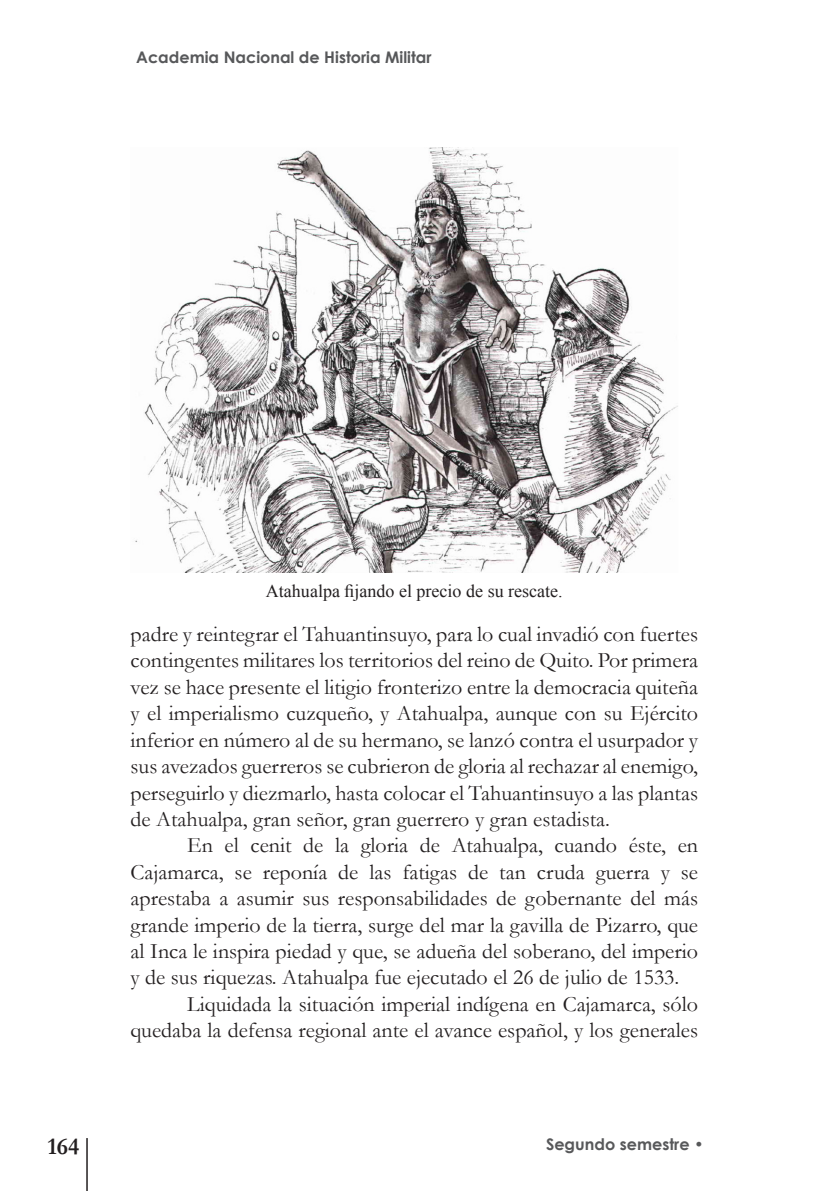
<style>
.page{position:relative;width:840px;height:1191px;background:#fff}
.page>*{position:absolute;margin:0;border:0;box-sizing:border-box;transform-origin:0 0}
.t1{font:700 24px "Garamond";color:#231f20}
.cuerpo{font:22px/26.4px "Garamond";color:#231f20;text-align:justify}
.nota-pie{font:18px "Times New Roman";color:#231f20}
.t2{font:700 16px "Century Gothic";color:#57585a}
.s1{font-weight:400}
</style>
<div class="page">
<hr style="left:86px;top:1138px;width:2px;height:53px;background:#231f20">
<img style="left:135px;top:147px;width:543px;height:426px">
<p class="t2" style="left:136px;top:45px;width:297px">Academia Nacional de Historia Militar</p>
<p class="nota-pie" style="left:266px;top:579px;width:298px">Atahualpa fijando el precio de su rescate.</p>
<p class="cuerpo" style="left:130px;top:620px;width:568px">padre y reintegrar el Tahuantinsuyo, para lo cual invadió con fuertes contingentes militares los territorios del reino de Quito. Por primera vez se hace presente el litigio fronterizo entre la democracia quiteña y el imperialismo cuzqueño, y Atahualpa, aunque con su Ejército inferior en número al de su hermano, se lanzó contra el usurpador y sus avezados guerreros se cubrieron de gloria al rechazar al enemigo, perseguirlo y diezmarlo, hasta colocar el Tahuantinsuyo a las plantas de Atahualpa, gran señor, gran guerrero y gran estadista.</p>
<p class="cuerpo" style="left:130px;top:832px;width:568px;text-indent:57px">En el cenit de la gloria de Atahualpa, cuando éste, en Cajamarca, se reponía de las fatigas de tan cruda guerra y se aprestaba a asumir sus responsabilidades de gobernante del más grande imperio de la tierra, surge del mar la gavilla de Pizarro, que al Inca le inspira piedad y que, se adueña del soberano, del imperio y de sus riquezas. Atahualpa fue ejecutado el 26 de julio de 1533.</p>
<p class="cuerpo" style="left:130px;top:990px;width:568px;text-align:right">Liquidada la situación imperial indígena en Cajamarca, sólo quedaba la defensa regional ante el avance español, y los generales</p>
<p class="t1" style="left:47px;top:1131px;width:34px">164</p>
<p class="t2" style="left:545px;top:1132px;width:159px">Segundo semestre <span class="s1">•</span></p>
</div>
